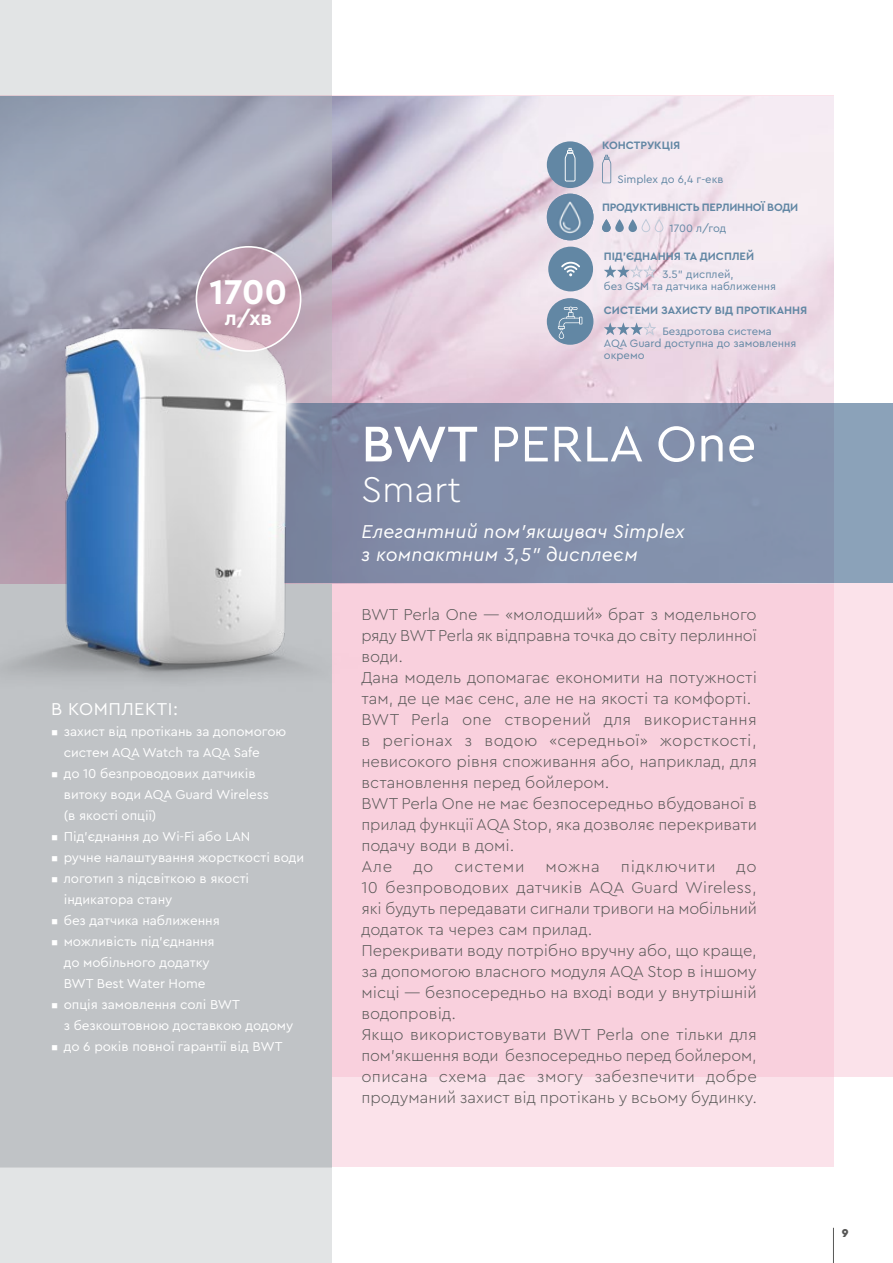
<style>
.page{position:relative;width:893px;height:1263px;background:#fff}
.page>*{position:absolute;margin:0;border:0;box-sizing:border-box;transform-origin:0 0}
.t1{font:52.5px "Cera Pro";color:#fff}
.t2{font:300 37.5px "Cera Pro";color:#fff}
.t3{font:700 36px "Cera Pro";color:#fff}
.t4{font:700 21px "Cera Pro";color:#fff}
.t5{font:italic 19.5px/22.5px "Cera Pro";letter-spacing:.01em;color:#fff}
.t6{font:18px "Cera Pro";letter-spacing:.03em;color:#fff}
.t7{font:300 16.5px/21px "Cera Pro";color:#575756}
.t8{font:300 16.5px "Cera Pro";letter-spacing:.045em;color:#575756}
.t9{font:13.5px/21px "Cera Pro";letter-spacing:-.005em;color:#fff}
.t10{font:900 12px "Cera Pro";color:#575756}
.t11{font:11.25px/12px "Cera Pro";color:#6287a4}
.t12{font:700 11.25px "Cera Pro";color:#6287a4}
.t13{font:700 11.25px "Cera Pro";letter-spacing:-.02em;color:#6287a4}
.s1{font-weight:500}
</style>
<div class="page">
<div style="left:0;top:96px;width:833px;height:1071px;background:#fbe2ea"></div>
<div style="left:331px;top:583px;width:562px;height:493px;background:linear-gradient(to right,#f9cddb,#fad7e2)"></div>
<div style="left:0;top:0;width:332px;height:1263px;background:#e2e4e5"></div>
<img style="left:332px;top:96px;width:501px;height:308px">
<div style="left:0;top:96px;width:332px;height:1071px;background:#c0c3c6"></div>
<svg style="left:407px;top:404px;width:486px;height:179px;background:#8391ac"></svg>
<img style="left:0;top:107px;width:407px;height:650px">
<img style="left:183px;top:307px;width:199px;height:198px">
<svg style="left:604px;top:265px;width:53px;height:14px"></svg>
<div style="left:548px;top:247px;width:45px;height:44px;background:#6287a4;border-radius:50%"></div>
<svg style="left:561px;top:262px;width:19px;height:14px"></svg>
<svg style="left:602px;top:218px;width:62px;height:15px"></svg>
<div style="left:547px;top:141px;width:46px;height:47px;background:#6287a4;border-radius:50%"></div>
<svg style="left:565px;top:148px;width:10px;height:34px"></svg>
<img style="left:547px;top:194px;width:46px;height:46px;border-radius:23px">
<svg style="left:604px;top:322px;width:53px;height:14px"></svg>
<div style="left:547px;top:298px;width:46px;height:47px;background:#6287a4;border-radius:50%"></div>
<svg style="left:558px;top:307px;width:24px;height:32px"></svg>
<svg style="left:602px;top:155px;width:9px;height:28px"></svg>
<svg style="left:196px;top:247px;width:105px;height:104px;background:#c9a8b9"></svg>
<div style="left:196px;top:246px;width:105px;height:106px;border:2px solid #fff;border-radius:50%"></div>
<hr style="left:833px;top:1228px;width:1px;height:35px;background:#575756">
<h3 class="t3" style="left:210px;top:268px;width:79px">1700</h3>
<p class="t4" style="left:225px;top:304px;width:49px">л/хв</p>
<p class="t6" style="left:51px;top:696px;width:129px">В КОМПЛЕКТІ:</p>
<p class="t9" style="left:64px;top:720px;width:224px;text-indent:-13px">▪ захист від протікань за допомогою систем AQA Watch та AQA Safe</p>
<p class="t9" style="left:64px;top:762px;width:207px;text-indent:-13px">▪ до 10 безпроводових датчиків витоку води AQA Guard Wireless (в якості опції)</p>
<p class="t9" style="left:51px;top:825px;width:201px">▪ Під’єднання до Wi-Fi або LAN</p>
<p class="t9" style="left:51px;top:846px;width:255px">▪ ручне налаштування жорсткості води</p>
<p class="t9" style="left:64px;top:867px;width:187px;text-indent:-13px">▪ логотип з підсвіткою в якості індикатора стану</p>
<p class="t9" style="left:51px;top:909px;width:170px">▪ без датчика наближення</p>
<p class="t9" style="left:51px;top:930px;width:165px;text-align:center">▪ можливість під’єднання до мобільного додатку<br>BWT Best Water Home</p>
<p class="t9" style="left:64px;top:993px;width:231px;text-indent:-13px">▪ опція замовлення солі BWT<br>з безкоштовною доставкою додому</p>
<p class="t9" style="left:51px;top:1035px;width:233px">▪ до 6 років повної гарантії від BWT</p>
<p class="t12" style="left:602px;top:138px;width:80px">КОНСТРУКЦІЯ</p>
<p class="t11" style="left:617px;top:173px;width:108px">Simplex до 6,4 г-екв</p>
<p class="t13" style="left:602px;top:200px;width:198px">ПРОДУКТИВНІСТЬ ПЕРЛИННОЇ ВОДИ</p>
<p class="t11" style="left:670px;top:222px;width:58px">1700 л/год</p>
<p class="t12" style="left:604px;top:248px;width:152px">ПІД’ЄДНАННЯ ТА ДИСПЛЕЙ</p>
<p class="t11" style="left:604px;top:267px;width:174px;text-indent:59px">3.5" дисплей,<br>без GSM та датчика наближення</p>
<p class="t12" style="left:604px;top:303px;width:205px">СИСТЕМИ ЗАХИСТУ ВІД ПРОТІКАННЯ</p>
<p class="t11" style="left:604px;top:325px;width:194px;text-indent:59px">Бездротова система<br>AQA Guard доступна до замовлення окремо</p>
<h1 class="t1" style="left:361px;top:409px;width:397px"><span class="s1">BWT</span> PERLA One</h1>
<h2 class="t2" style="left:361px;top:464px;width:101px">Smart</h2>
<p class="t5" style="left:361px;top:519px;width:325px">Елегантний пом’якшувач Simplex з компактним 3,5” дисплеєм</p>
<p class="t7" style="left:361px;top:603px;width:397px">BWT Perla One — «молодший» брат з модельного ряду BWT Perla як відправна точка до світу перлинної води.<br>Дана модель допомагає економити на потужності там, де це має сенс, але не на якості та комфорті.<br>BWT Perla one створений для використання в регіонах з водою «середньої» жорсткості, невисокого рівня споживання або, наприклад, для встановлення перед бойлером.<br>BWT Perla One не має безпосередньо вбудованої в прилад функції AQA Stop, яка дозволяє перекривати подачу води в домі.<br>Але</p>
<p class="t7" style="left:413px;top:855px;width:22px">до</p>
<p class="t8" style="left:454px;top:855px;width:72px">системи</p>
<p class="t7" style="left:545px;top:855px;width:56px">можна</p>
<p class="t8" style="left:621px;top:855px;width:96px">підключити</p>
<p class="t7" style="left:361px;top:855px;width:397px;text-indent:375px">до 10 безпроводових датчиків AQA Guard Wireless, які будуть передавати сигнали тривоги на мобільний додаток та через сам прилад.<br>Перекривати воду потрібно вручну або, що краще, за допомогою власного модуля AQA Stop в іншому місці — безпосередньо на вході води у внутрішній водопровід.<br>Якщо використовувати BWT Perla one тільки для пом’якшення води безпосередньо перед бойлером, описана схема дає змогу забезпечити добре продуманий захист від протікань у всьому будинку.</p>
<p class="t10" style="left:842px;top:1225px;width:8px">9</p>
</div>
